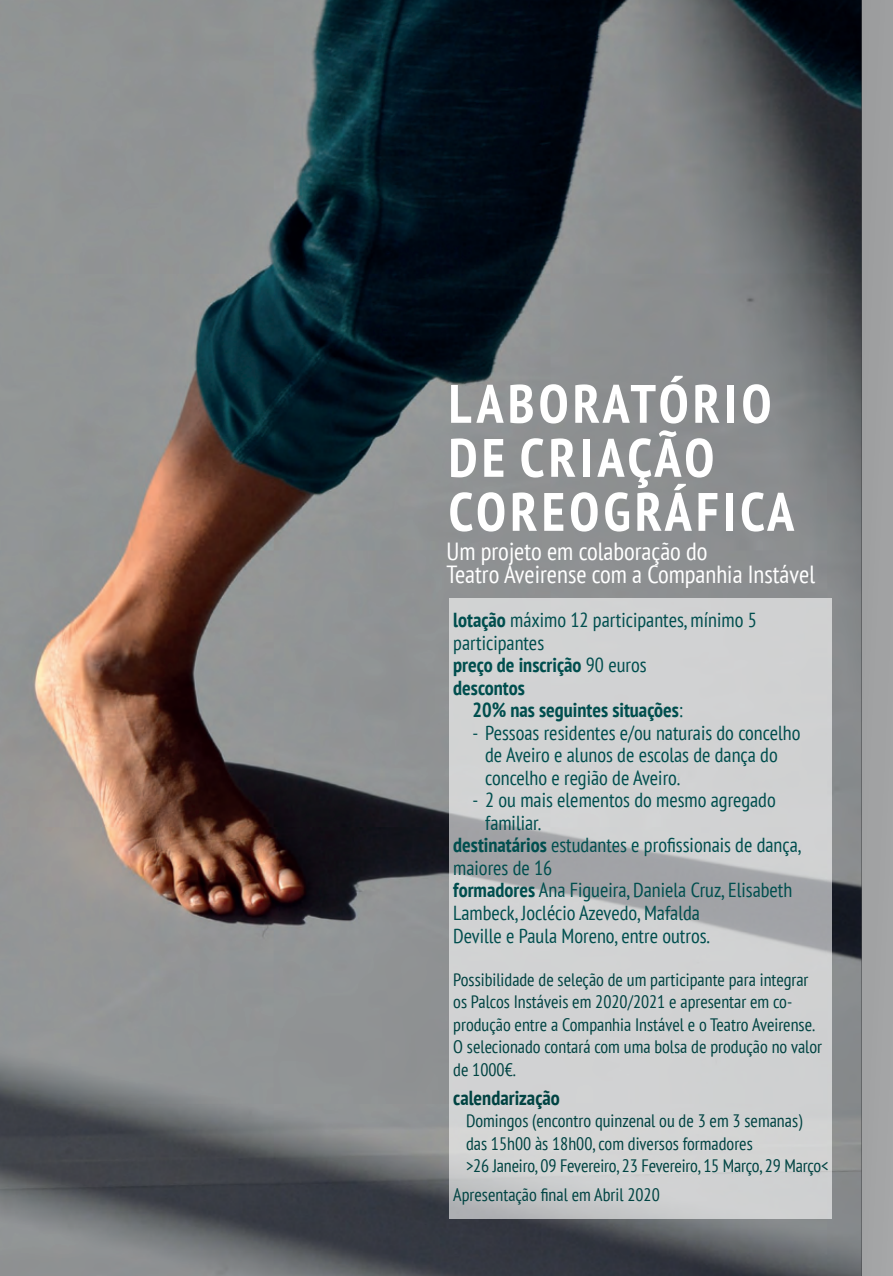
<style>
.page{position:relative;width:893px;height:1276px;background:#fff}
.page>*{position:absolute;margin:0;border:0;box-sizing:border-box;transform-origin:0 0}
.t1{font:700 condensed 54px/54px "PT Sans";letter-spacing:.08em;color:#fff}
.t2{font:condensed 24.75px/22.5px "PT Sans";color:#fff}
.t3{font:condensed 20.25px/22.5px "PT Sans";color:#004e4e}
.t4{font:700 condensed 20.25px "PT Sans";color:#004e4e}
.t5{font:700 condensed 20.25px "PT Sans";color:#004342}
.t6{font:condensed 18px/22.5px "PT Sans";color:#004342}
.s1{font-weight:700}
.s2{font-weight:400}
</style>
<div class="page">
<img style="left:0;top:0;width:861px;height:1276px">
<svg style="left:450px;top:597px;width:382px;height:621px;fill:#d1d2d3"></svg>
<div style="left:861px;top:0;width:32px;height:1276px;background:#a1a2a3"></div>
<h1 class="t1" style="left:449px;top:376px;width:347px">LABORATÓRIO<br>DE CRIAÇÃO<br>COREOGRÁFICA</h1>
<h2 class="t2" style="left:446px;top:539px;width:370px">Um projeto em colaboração do<br>Teatro Aveirense com a Companhia Instável</h2>
<p class="t3" style="left:453px;top:608px;width:305px"><span class="s1">lotação</span> máximo 12 participantes, mínimo 5</p>
<p class="t3" style="left:453px;top:631px;width:92px">participantes</p>
<p class="t4" style="left:453px;top:652px;width:195px">preço de inscrição <span class="s2">90 euros</span></p>
<p class="t4" style="left:453px;top:674px;width:73px">descontos</p>
<p class="t4" style="left:472px;top:697px;width:212px">20% nas seguintes situações<span class="s2">:</span></p>
<p class="t3" style="left:485px;top:721px;width:317px;text-indent:-13px">- Pessoas residentes e/ou naturais do concelho de Aveiro e alunos de escolas de dança do concelho e região de Aveiro.</p>
<p class="t3" style="left:472px;top:788px;width:305px">- 2 ou mais elementos do mesmo agregado</p>
<p class="t3" style="left:485px;top:811px;width:58px">familiar.</p>
<p class="t3" style="left:453px;top:833px;width:350px"><span class="s1">destinatários</span> estudantes e profissionais de dança,</p>
<p class="t3" style="left:453px;top:856px;width:101px">maiores de 16</p>
<p class="t3" style="left:453px;top:878px;width:341px"><span class="s1">formadores</span> Ana Figueira, Daniela Cruz, Elisabeth</p>
<p class="t3" style="left:453px;top:901px;width:248px">Lambeck, Joclécio Azevedo, Mafalda</p>
<p class="t3" style="left:453px;top:923px;width:258px">Deville e Paula Moreno, entre outros.</p>
<p class="t6" style="left:453px;top:967px;width:370px">Possibilidade de seleção de um participante para integrar os Palcos Instáveis em 2020/2021 e apresentar em co&shy;produção entre a Companhia Instável e o Teatro Aveirense.<br>O selecionado contará com uma bolsa de produção no valor de 1000€.</p>
<p class="t5" style="left:453px;top:1084px;width:108px">calendarização</p>
<p class="t6" style="left:466px;top:1109px;width:364px">Domingos (encontro quinzenal ou de 3 em 3 semanas)<br>das 15h00 às 18h00, com diversos formadores<br>&gt;26 Janeiro, 09 Fevereiro, 23 Fevereiro, 15 Março, 29 Março&lt;</p>
<p class="t6" style="left:453px;top:1183px;width:208px">Apresentação final em Abril 2020</p>
</div>
